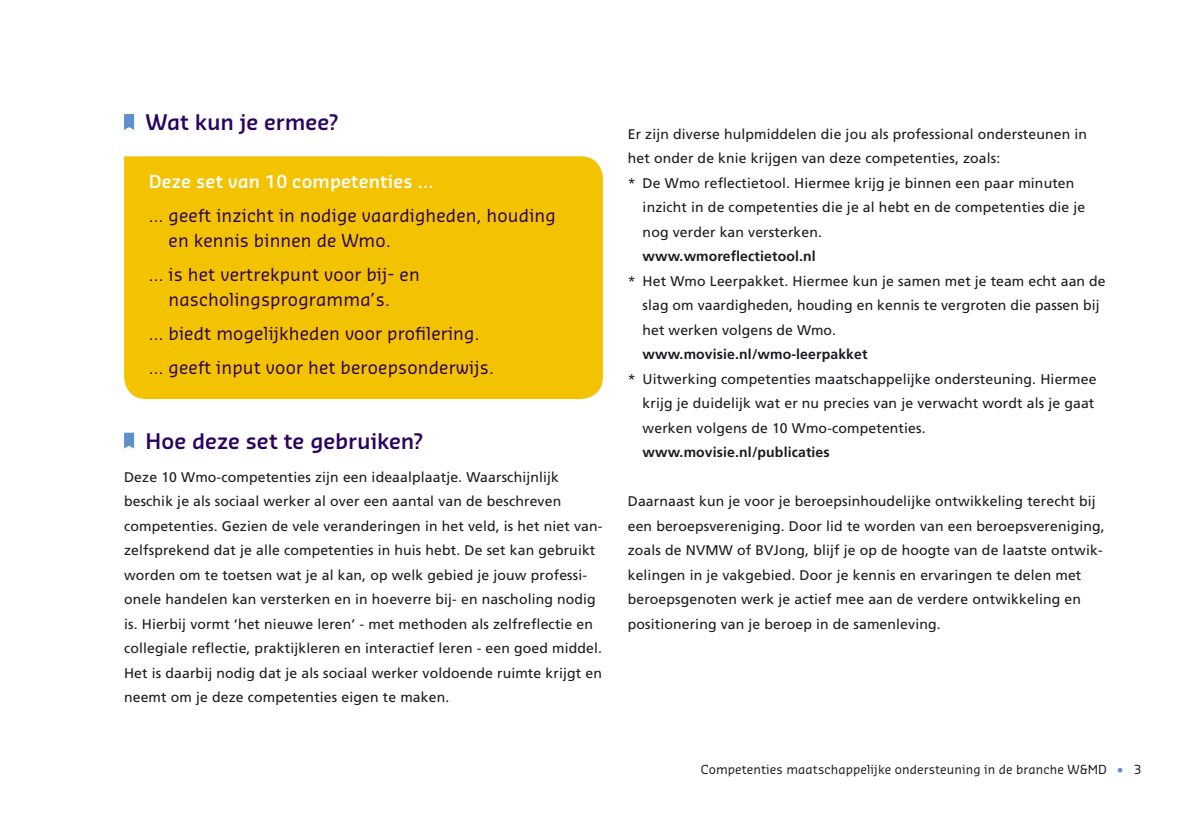
<style>
.page{position:relative;width:1191px;height:814px;background:#fff}
.page>*{position:absolute;margin:0;border:0;box-sizing:border-box;transform-origin:0 0}
.tussenkop_1_bimblauw{font:600 21px "Sansa";color:#2a035e}
.grote_tekst_in_kader{font:17.5px/24.5px "Sansa";letter-spacing:.01em;color:#2a035e}
.kader_kop{font:600 17.5px "Sansa";letter-spacing:.01em;color:#fff}
.brood{font:14px/24.5px "Frutiger";letter-spacing:.01em;color:#1b1c20}
.paginacijfer_footer{font:12.25px "Sansa";letter-spacing:.01em;color:#1b1c20}
.s1{font-weight:700}
.s2{color:#5e90cb}
</style>
<div class="page">
<div style="left:124px;top:156px;width:479px;height:243px;background:#f3c200"></div>
<svg style="left:124px;top:114px;width:10px;height:16px"></svg>
<svg style="left:124px;top:432px;width:10px;height:16px"></svg>
<p class="tussenkop_1_bimblauw" style="left:146px;top:108px;width:194px">Wat kun je ermee?</p>
<p class="kader_kop" style="left:149px;top:170px;width:286px">Deze set van 10 competenties ...</p>
<p class="grote_tekst_in_kader" style="left:169px;top:203px;width:389px;text-indent:-20px">... geeft inzicht in nodige vaardigheden, houding en kennis binnen de Wmo.</p>
<p class="grote_tekst_in_kader" style="left:149px;top:262px;width:272px;text-align:center">... is het vertrekpunt voor bij- en nascholingsprogramma’s.</p>
<p class="grote_tekst_in_kader" style="left:149px;top:321px;width:332px">... biedt mogelijkheden voor profilering.</p>
<p class="grote_tekst_in_kader" style="left:149px;top:355px;width:346px">... geeft input voor het beroepsonderwijs.</p>
<p class="tussenkop_1_bimblauw" style="left:146px;top:427px;width:279px">Hoe deze set te gebruiken?</p>
<p class="brood" style="left:124px;top:464px;width:480px">Deze 10 Wmo-competenties zijn een ideaalplaatje. Waarschijnlijk beschik je als sociaal werker al over een aantal van de beschreven competenties. Gezien de vele veranderingen in het veld, is het niet van&shy;zelfsprekend dat je alle competenties in huis hebt. De set kan gebruikt worden om te toetsen wat je al kan, op welk gebied je jouw professi&shy;onele handelen kan versterken en in hoeverre bij- en nascholing nodig is. Hierbij vormt ‘het nieuwe leren’ - met methoden als zelfreflectie en collegiale reflectie, praktijkleren en interactief leren - een goed middel.<br>Het is daarbij nodig dat je als sociaal werker voldoende ruimte krijgt en neemt om je deze competenties eigen te maken.</p>
<p class="brood" style="left:628px;top:121px;width:461px">Er zijn diverse hulpmiddelen die jou als professional ondersteunen in het onder de knie krijgen van deze competenties, zoals:</p>
<p class="brood" style="left:642px;top:170px;width:444px;text-indent:-15px">* De Wmo reflectietool. Hiermee krijg je binnen een paar minuten inzicht in de competenties die je al hebt en de competenties die je nog verder kan versterken.<br><span class="s1">www.wmoreflectietool.nl</span></p>
<p class="brood" style="left:642px;top:268px;width:464px;text-indent:-15px">* Het Wmo Leerpakket. Hiermee kun je samen met je team echt aan de slag om vaardigheden, houding en kennis te vergroten die passen bij het werken volgens de Wmo.<br><span class="s1">www.movisie.nl/wmo-leerpakket</span></p>
<p class="brood" style="left:642px;top:366px;width:455px;text-indent:-15px">* Uitwerking competenties maatschappelijke ondersteuning. Hiermee krijg je duidelijk wat er nu precies van je verwacht wordt als je gaat werken volgens de 10 Wmo-competenties. <span class="s1">www.movisie.nl/publicaties</span></p>
<p class="brood" style="left:628px;top:489px;width:478px">Daarnaast kun je voor je beroepsinhoudelijke ontwikkeling terecht bij een beroepsvereniging. Door lid te worden van een beroepsvereniging, zoals de NVMW of BVJong, blijf je op de hoogte van de laatste ontwik&shy;kelingen in je vakgebied. Door je kennis en ervaringen te delen met beroepsgenoten werk je actief mee aan de verdere ontwikkeling en positionering van je beroep in de samenleving.</p>
<p class="paginacijfer_footer" style="left:700px;top:762px;width:442px">Competenties maatschappelijke ondersteuning in de branche W&amp;MD <span class="s2">•</span> 3</p>
</div>
